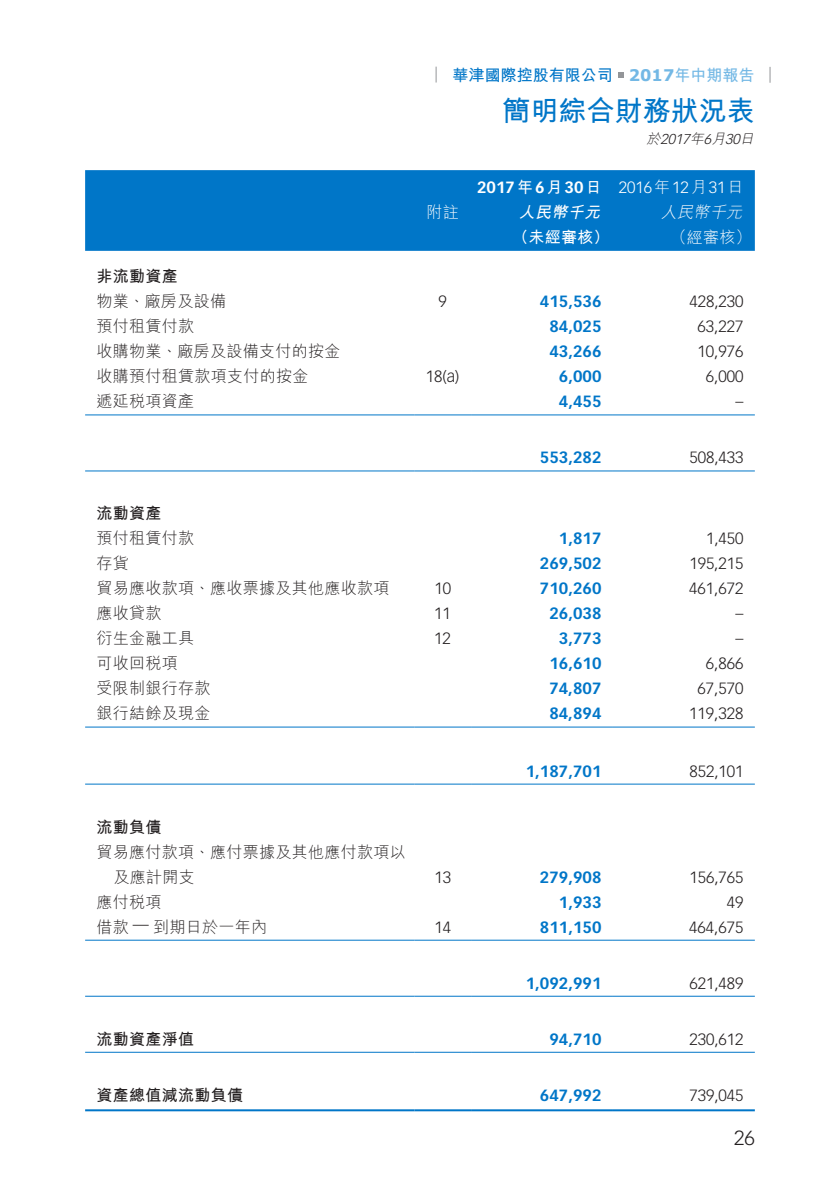
<style>
.page{position:relative;width:840px;height:1191px;background:#fff}
.page>*{position:absolute;margin:0;border:0;box-sizing:border-box;transform-origin:0 0}
.t1{font:700 28px "M Hei HK";color:#0076c8}
.t2{font:300 20px "Vectora LT Std";color:#231f20}
.t3{font:300 16px "M Hei HK";letter-spacing:.02em;color:#231f20}
.t4{font:700 16px "Vectora LT Std";color:#0076c8}
.t5{font:300 16px "Vectora LT Std";color:#231f20}
.t6{font:700 16px "M Hei HK";letter-spacing:.02em;color:#231f20}
.t7{font:300 16px "Vectora LT Std";color:#fff}
.t8{font:700 16px "M Hei HK";color:#0076c8}
.t9{font:700 16px "Vectora LT Std";color:#fff}
.t10{font:700 16px "M Hei HK";color:#73b8e5}
.t11{font:300 16px "M Hei HK";color:#fff}
.t12{font:700 16px "M Hei HK";color:#fff}
.t13{font:italic 300 16px "M Hei HK";color:#fff}
.t14{font:italic 700 16px "M Hei HK";color:#fff}
.t15{font:italic 300 14px "Vectora LT Std";color:#231f20}
.t16{font:italic 300 14px "M Hei HK";color:#231f20}
.s1{font-family:"Verdana"}
.s2{font-family:"M Hei HK"}
.s3{font-family:"Vectora LT Std"}
</style>
<div class="page">
<svg style="left:769px;top:67px;width:1px;height:16px"></svg>
<svg style="left:618px;top:73px;width:5px;height:5px"></svg>
<svg style="left:435px;top:67px;width:1px;height:15px"></svg>
<div style="left:85px;top:170px;width:669px;height:81px;background:#0076c8"></div>
<hr style="left:85px;top:414px;width:329px;height:1px;background:#0076c8">
<hr style="left:414px;top:414px;width:57px;height:1px;background:#0076c8">
<hr style="left:471px;top:414px;width:141px;height:1px;background:#0076c8">
<hr style="left:612px;top:414px;width:142px;height:1px;background:#0076c8">
<hr style="left:85px;top:470px;width:329px;height:1px;background:#0076c8">
<hr style="left:414px;top:470px;width:57px;height:1px;background:#0076c8">
<hr style="left:471px;top:470px;width:141px;height:1px;background:#0076c8">
<hr style="left:612px;top:470px;width:142px;height:1px;background:#0076c8">
<hr style="left:85px;top:726px;width:329px;height:1px;background:#0076c8">
<hr style="left:414px;top:726px;width:57px;height:1px;background:#0076c8">
<hr style="left:471px;top:726px;width:141px;height:1px;background:#0076c8">
<hr style="left:612px;top:726px;width:142px;height:1px;background:#0076c8">
<hr style="left:85px;top:783px;width:329px;height:1px;background:#0076c8">
<hr style="left:414px;top:783px;width:57px;height:1px;background:#0076c8">
<hr style="left:471px;top:783px;width:141px;height:1px;background:#0076c8">
<hr style="left:612px;top:783px;width:142px;height:1px;background:#0076c8">
<hr style="left:85px;top:939px;width:329px;height:1px;background:#0076c8">
<hr style="left:414px;top:939px;width:57px;height:1px;background:#0076c8">
<hr style="left:471px;top:939px;width:141px;height:1px;background:#0076c8">
<hr style="left:612px;top:939px;width:142px;height:1px;background:#0076c8">
<hr style="left:85px;top:995px;width:329px;height:1px;background:#0076c8">
<hr style="left:414px;top:995px;width:57px;height:1px;background:#0076c8">
<hr style="left:471px;top:995px;width:141px;height:1px;background:#0076c8">
<hr style="left:612px;top:995px;width:142px;height:1px;background:#0076c8">
<hr style="left:85px;top:1051px;width:329px;height:1px;background:#0076c8">
<hr style="left:414px;top:1051px;width:57px;height:1px;background:#0076c8">
<hr style="left:471px;top:1051px;width:141px;height:1px;background:#0076c8">
<hr style="left:612px;top:1051px;width:142px;height:1px;background:#0076c8">
<hr style="left:85px;top:1109px;width:329px;height:2px;background:#0076c8">
<hr style="left:414px;top:1109px;width:57px;height:2px;background:#0076c8">
<hr style="left:471px;top:1109px;width:141px;height:2px;background:#0076c8">
<hr style="left:612px;top:1109px;width:142px;height:2px;background:#0076c8">
<p class="t8" style="left:452px;top:63px;width:161px">華津國際控股有限公司</p>
<p class="t10" style="left:628px;top:63px;width:127px"><span class="s1">2017</span>年中期報告</p>
<h1 class="t1" style="left:502px;top:91px;width:253px">簡明綜合財務狀況表</h1>
<p class="t16" style="left:739px;top:131px;width:18px">日</p>
<p class="t16" style="left:689px;top:131px;width:18px">年</p>
<p class="t16" style="left:646px;top:131px;width:18px">於</p>
<p class="t7" style="left:618px;top:178px;width:126px">2016<span class="s2">年</span>12<span class="s2">月</span>31<span class="s2">日</span></p>
<p class="t16" style="left:703px;top:131px;width:26px">月<span class="s3">6</span></p>
<p class="t15" style="left:660px;top:131px;width:34px">2017</p>
<p class="t15" style="left:724px;top:131px;width:20px">30</p>
<p class="t9" style="left:477px;top:178px;width:126px">2017<span class="s2">年</span>6<span class="s2">月</span>30<span class="s2">日</span></p>
<p class="t11" style="left:426px;top:204px;width:34px">附註</p>
<p class="t14" style="left:518px;top:201px;width:87px">人民幣千元</p>
<p class="t13" style="left:660px;top:204px;width:86px">人民幣千元</p>
<p class="t12" style="left:512px;top:226px;width:98px">（未經審核）</p>
<p class="t11" style="left:670px;top:229px;width:82px">（經審核(</p>
<p class="t6" style="left:96px;top:265px;width:83px">非流動資產</p>
<p class="t3" style="left:96px;top:293px;width:131px">物業、廠房及設備</p>
<p class="t5" style="left:438px;top:292px;width:10px">9</p>
<p class="t4" style="left:539px;top:292px;width:63px">415,536</p>
<p class="t5" style="left:689px;top:292px;width:56px">428,230</p>
<p class="t3" style="left:96px;top:318px;width:99px">預付租賃付款</p>
<p class="t4" style="left:549px;top:317px;width:54px">84,025</p>
<p class="t5" style="left:697px;top:317px;width:47px">63,227</p>
<p class="t3" style="left:96px;top:343px;width:245px">收購物業、廠房及設備支付的按金</p>
<p class="t4" style="left:549px;top:342px;width:54px">43,266</p>
<p class="t5" style="left:697px;top:342px;width:47px">10,976</p>
<p class="t3" style="left:96px;top:368px;width:213px">收購預付租賃款項支付的按金</p>
<p class="t5" style="left:426px;top:367px;width:35px">1 8 (a(</p>
<p class="t4" style="left:558px;top:367px;width:44px">6,000</p>
<p class="t5" style="left:705px;top:367px;width:39px">6,000</p>
<p class="t3" style="left:96px;top:393px;width:99px">遞延稅項資產</p>
<p class="t4" style="left:558px;top:392px;width:44px">4,455</p>
<p class="t5" style="left:735px;top:392px;width:9px">–</p>
<p class="t4" style="left:539px;top:448px;width:63px">553,282</p>
<p class="t5" style="left:689px;top:448px;width:56px">508,433</p>
<p class="t6" style="left:96px;top:502px;width:66px">流動資產</p>
<p class="t3" style="left:96px;top:530px;width:99px">預付租賃付款</p>
<p class="t4" style="left:558px;top:529px;width:44px">1,817</p>
<p class="t5" style="left:705px;top:529px;width:39px">1,450</p>
<p class="t3" style="left:96px;top:555px;width:34px">存貨</p>
<p class="t4" style="left:539px;top:554px;width:63px">269,502</p>
<p class="t5" style="left:689px;top:554px;width:56px">195,215</p>
<p class="t3" style="left:96px;top:580px;width:294px">貿易應收款項、應收票據及其他應收款項</p>
<p class="t5" style="left:434px;top:579px;width:18px">10</p>
<p class="t4" style="left:539px;top:579px;width:63px">710,260</p>
<p class="t5" style="left:689px;top:579px;width:56px">461,672</p>
<p class="t3" style="left:96px;top:605px;width:66px">應收貸款</p>
<p class="t5" style="left:434px;top:604px;width:18px">11</p>
<p class="t4" style="left:549px;top:604px;width:54px">26,038</p>
<p class="t5" style="left:735px;top:604px;width:9px">–</p>
<p class="t3" style="left:96px;top:630px;width:99px">衍生金融工具</p>
<p class="t5" style="left:434px;top:629px;width:18px">12</p>
<p class="t4" style="left:558px;top:629px;width:44px">3,773</p>
<p class="t5" style="left:735px;top:629px;width:9px">–</p>
<p class="t3" style="left:96px;top:655px;width:83px">可收回稅項</p>
<p class="t4" style="left:549px;top:654px;width:54px">16,610</p>
<p class="t5" style="left:705px;top:654px;width:39px">6,866</p>
<p class="t3" style="left:96px;top:680px;width:115px">受限制銀行存款</p>
<p class="t4" style="left:549px;top:679px;width:54px">74,807</p>
<p class="t5" style="left:697px;top:679px;width:47px">67,570</p>
<p class="t3" style="left:96px;top:705px;width:115px">銀行結餘及現金</p>
<p class="t4" style="left:549px;top:704px;width:54px">84,894</p>
<p class="t5" style="left:688px;top:704px;width:56px">119,328</p>
<p class="t4" style="left:525px;top:761px;width:77px">1,187,701</p>
<p class="t5" style="left:689px;top:761px;width:56px">852,101</p>
<p class="t6" style="left:96px;top:815px;width:66px">流動負債</p>
<p class="t3" style="left:96px;top:843px;width:311px">貿易應付款項、應付票據及其他應付款項以</p>
<p class="t3" style="left:113px;top:868px;width:83px">及應計開支</p>
<p class="t5" style="left:434px;top:867px;width:18px">13</p>
<p class="t4" style="left:539px;top:867px;width:63px">279,908</p>
<p class="t5" style="left:689px;top:867px;width:56px">156,765</p>
<p class="t3" style="left:96px;top:893px;width:66px">應付稅項</p>
<p class="t4" style="left:558px;top:892px;width:44px">1,933</p>
<p class="t5" style="left:726px;top:892px;width:18px">49</p>
<p class="t3" style="left:96px;top:918px;width:34px">借款</p>
<p class="t3" style="left:153px;top:918px;width:115px">到期日於一年內</p>
<p class="t5" style="left:133px;top:915px;width:17px">—</p>
<p class="t5" style="left:434px;top:917px;width:18px">14</p>
<p class="t4" style="left:539px;top:917px;width:63px">811,150</p>
<p class="t5" style="left:689px;top:917px;width:56px">464,675</p>
<p class="t4" style="left:525px;top:973px;width:77px">1,092,991</p>
<p class="t5" style="left:689px;top:973px;width:56px">621,489</p>
<p class="t6" style="left:96px;top:1027px;width:99px">流動資產淨值</p>
<p class="t4" style="left:549px;top:1029px;width:54px">94,710</p>
<p class="t5" style="left:689px;top:1029px;width:56px">230,612</p>
<p class="t6" style="left:96px;top:1083px;width:148px">資產總值減流動負債</p>
<p class="t4" style="left:539px;top:1085px;width:63px">647,992</p>
<p class="t5" style="left:689px;top:1085px;width:56px">739,045</p>
<p class="t2" style="left:733px;top:1126px;width:22px">26</p>
</div>
